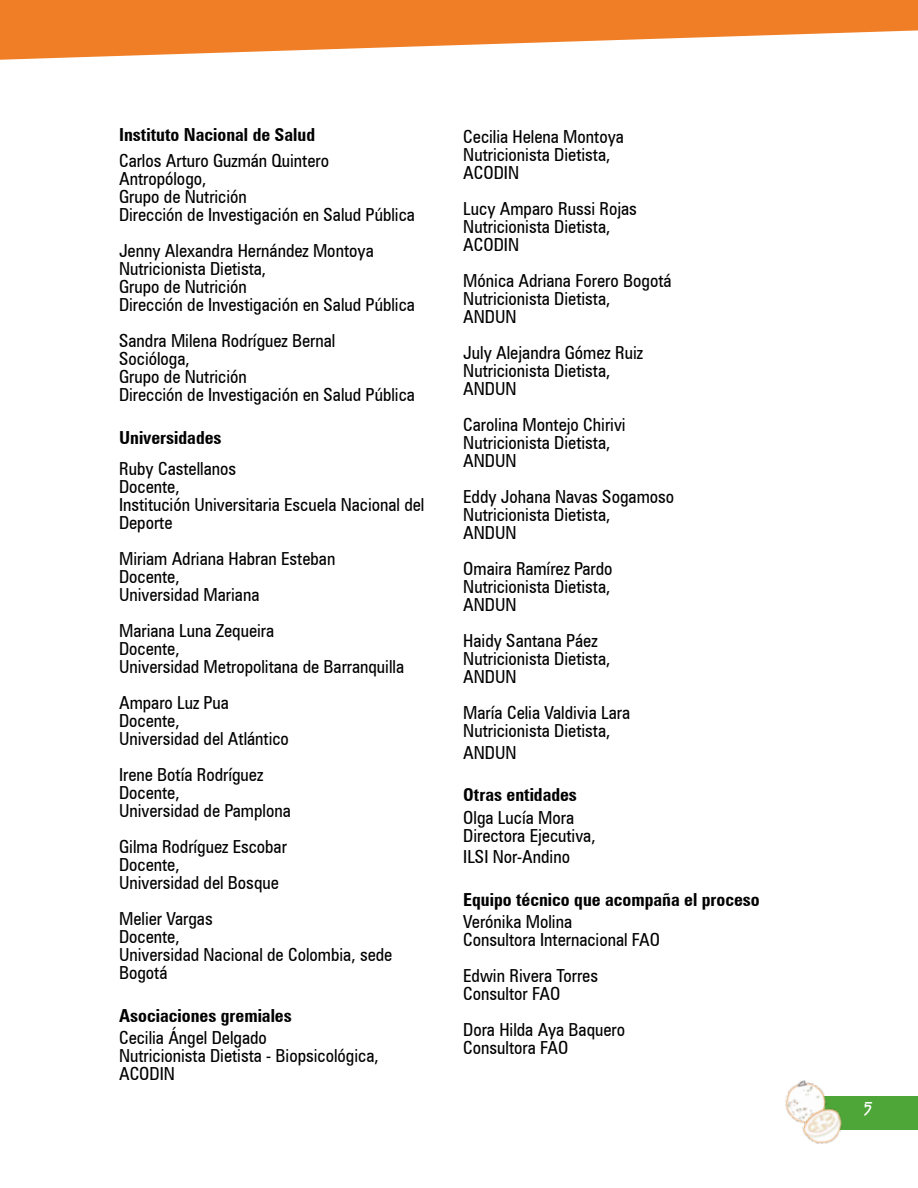
<style>
.page{position:relative;width:918px;height:1188px;background:#fff}
.page>*{position:absolute;margin:0;border:0;box-sizing:border-box;transform-origin:0 0}
.t1{font:condensed 18px/18px "Zurich BT";color:#000}
.t2{font:700 condensed 18px "Zurich BT";color:#000}
.t3{font:16.5px "Desyrel";color:#fff}
</style>
<div class="page">
<svg style="left:0;top:0;width:918px;height:60px;fill:#f07e26"></svg>
<div style="left:820px;top:1096px;width:98px;height:34px;background:#4ea538"></div>
<img style="left:785px;top:1080px;width:57px;height:64px">
<p class="t2" style="left:119px;top:124px;width:198px">Instituto Nacional de Salud</p>
<p class="t1" style="left:119px;top:152px;width:297px">Carlos Arturo Guzmán Quintero<br>Antropólogo,<br>Grupo de Nutrición<br>Dirección de Investigación en Salud Pública</p>
<p class="t1" style="left:119px;top:242px;width:297px">Jenny Alexandra Hernández Montoya<br>Nutricionista Dietista,<br>Grupo de Nutrición<br>Dirección de Investigación en Salud Pública</p>
<p class="t1" style="left:119px;top:332px;width:297px">Sandra Milena Rodríguez Bernal<br>Socióloga,<br>Grupo de Nutrición<br>Dirección de Investigación en Salud Pública</p>
<p class="t2" style="left:119px;top:427px;width:104px">Universidades</p>
<p class="t1" style="left:119px;top:459px;width:307px">Ruby Castellanos<br>Docente,<br>Institución Universitaria Escuela Nacional del<br>Deporte</p>
<p class="t1" style="left:119px;top:549px;width:218px">Miriam Adriana Habran Esteban<br>Docente,<br>Universidad Mariana</p>
<p class="t1" style="left:119px;top:621px;width:287px">Mariana Luna Zequeira<br>Docente,<br>Universidad Metropolitana de Barranquilla</p>
<p class="t1" style="left:119px;top:693px;width:171px">Amparo Luz Pua<br>Docente,<br>Universidad del Atlántico</p>
<p class="t1" style="left:119px;top:765px;width:173px">Irene Botía Rodríguez<br>Docente,<br>Universidad de Pamplona</p>
<p class="t1" style="left:119px;top:837px;width:169px">Gilma Rodríguez Escobar<br>Docente,<br>Universidad del Bosque</p>
<p class="t1" style="left:119px;top:909px;width:275px">Melier Vargas<br>Docente,<br>Universidad Nacional de Colombia, sede<br>Bogotá</p>
<p class="t2" style="left:119px;top:1004px;width:174px">Asociaciones gremiales</p>
<p class="t1" style="left:119px;top:1028px;width:261px">Cecilia Ángel Delgado<br>Nutricionista Dietista - Biopsicológica,<br>ACODIN</p>
<p class="t1" style="left:463px;top:127px;width:162px">Cecilia Helena Montoya<br>Nutricionista Dietista,<br>ACODIN</p>
<p class="t1" style="left:463px;top:199px;width:175px">Lucy Amparo Russi Rojas<br>Nutricionista Dietista,<br>ACODIN</p>
<p class="t1" style="left:463px;top:271px;width:210px">Mónica Adriana Forero Bogotá<br>Nutricionista Dietista,<br>ANDUN</p>
<p class="t1" style="left:463px;top:343px;width:181px">July Alejandra Gómez Ruiz<br>Nutricionista Dietista,<br>ANDUN</p>
<p class="t1" style="left:463px;top:415px;width:164px">Carolina Montejo Chirivi<br>Nutricionista Dietista,<br>ANDUN</p>
<p class="t1" style="left:463px;top:487px;width:213px">Eddy Johana Navas Sogamoso<br>Nutricionista Dietista,<br>ANDUN</p>
<p class="t1" style="left:463px;top:559px;width:151px;text-align:justify">Omaira Ramírez Pardo Nutricionista Dietista, ANDUN</p>
<p class="t1" style="left:463px;top:631px;width:149px">Haidy Santana Páez<br>Nutricionista Dietista,<br>ANDUN</p>
<p class="t1" style="left:463px;top:703px;width:168px">María Celia Valdivia Lara<br>Nutricionista Dietista,</p>
<p class="t1" style="left:463px;top:743px;width:55px">ANDUN</p>
<p class="t2" style="left:463px;top:784px;width:115px">Otras entidades</p>
<p class="t1" style="left:463px;top:808px;width:134px">Olga Lucía Mora<br>Directora Ejecutiva,</p>
<p class="t1" style="left:463px;top:848px;width:108px">ILSI Nor-Andino</p>
<p class="t2" style="left:463px;top:889px;width:298px">Equipo técnico que acompaña el proceso</p>
<p class="t1" style="left:463px;top:913px;width:198px">Verónika Molina<br>Consultora Internacional FAO</p>
<p class="t1" style="left:463px;top:967px;width:136px">Edwin Rivera Torres<br>Consultor FAO</p>
<p class="t1" style="left:463px;top:1021px;width:163px">Dora Hilda Aya Baquero<br>Consultora FAO</p>
<p class="t3" style="left:864px;top:1096px;width:10px">5</p>
</div>
